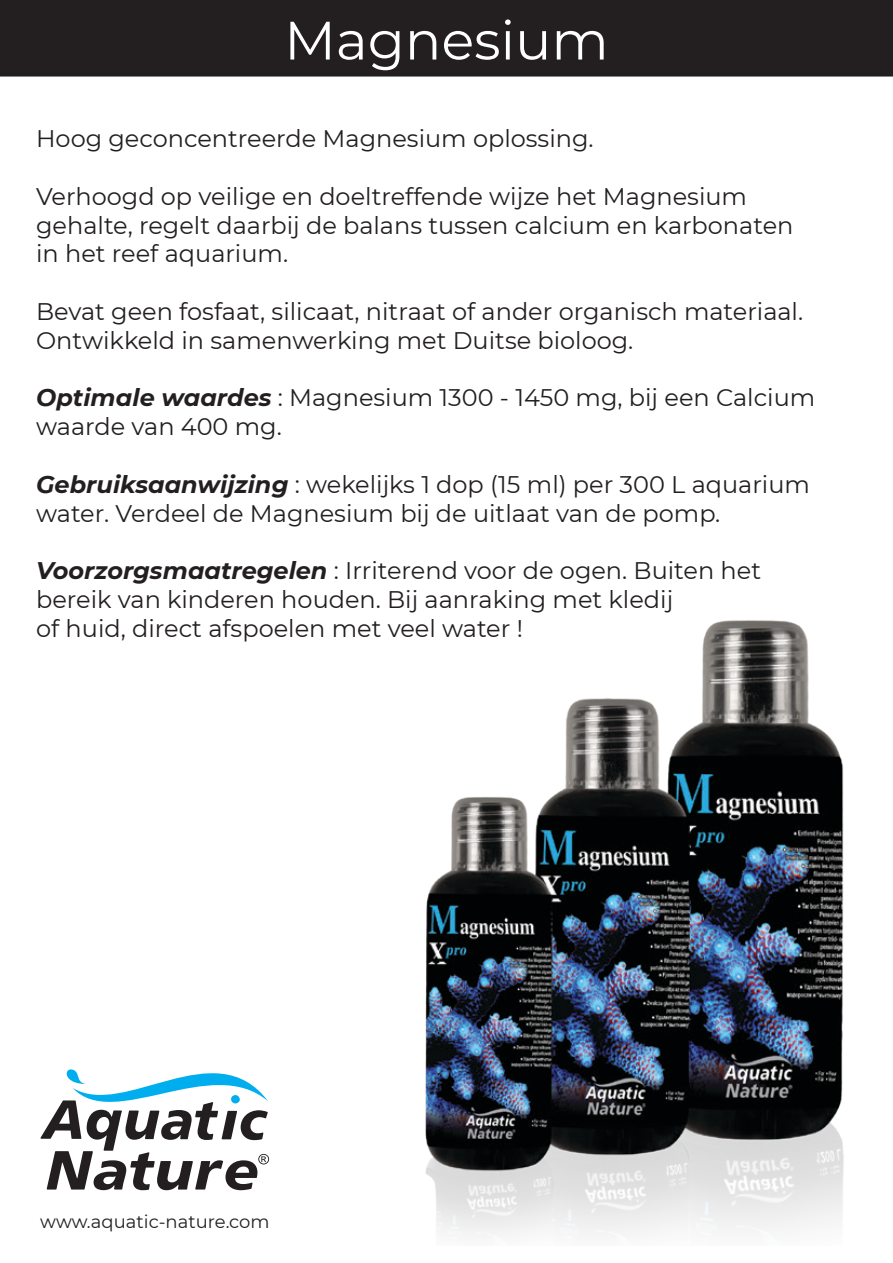
<style>
.page{position:relative;width:893px;height:1263px;background:#fff}
.page>*{position:absolute;margin:0;border:0;box-sizing:border-box;transform-origin:0 0}
.t1{font:54px "Montserrat";color:#fff}
.t2{font:24px/28.8px "Montserrat";color:#231f20}
.t3{font:18px "Montserrat";color:#231f20}
.s1{font-weight:700;font-style:italic}
</style>
<div class="page">
<div style="left:0;top:0;width:893px;height:77px;background:#231f20"></div>
<img style="left:425px;top:620px;width:419px;height:616px">
<svg style="left:41px;top:1069px;width:228px;height:121px"></svg>
<h1 class="t1" style="left:284px;top:3px;width:326px">Magnesium</h1>
<p class="t2" style="left:36px;top:123px;width:559px">Hoog geconcentreerde Magnesium oplossing.</p>
<p class="t2" style="left:36px;top:181px;width:759px">Verhoogd op veilige en doeltreffende wijze het Magnesium gehalte, regelt daarbij de balans tussen calcium en karbonaten in het reef aquarium.</p>
<p class="t2" style="left:36px;top:296px;width:768px">Bevat geen fosfaat, silicaat, nitraat of ander organisch materiaal.<br>Ontwikkeld in samenwerking met Duitse bioloog.</p>
<p class="t2" style="left:36px;top:383px;width:781px"><span class="s1">Optimale waardes</span> : Magnesium 1300 - 1450 mg, bij een Calcium waarde van 400 mg.</p>
<p class="t2" style="left:36px;top:469px;width:775px"><span class="s1">Gebruiksaanwijzing</span> : wekelijks 1 dop (15 ml) per 300 L aquarium water. Verdeel de Magnesium bij de uitlaat van de pomp.</p>
<p class="t2" style="left:36px;top:555px;width:726px"><span class="s1">Voorzorgsmaatregelen</span> : Irriterend voor de ogen. Buiten het bereik van kinderen houden. Bij aanraking met kledij<br>of huid, direct afspoelen met veel water !</p>
<p class="t3" style="left:40px;top:1209px;width:231px">www.aquatic-nature.com</p>
</div>
